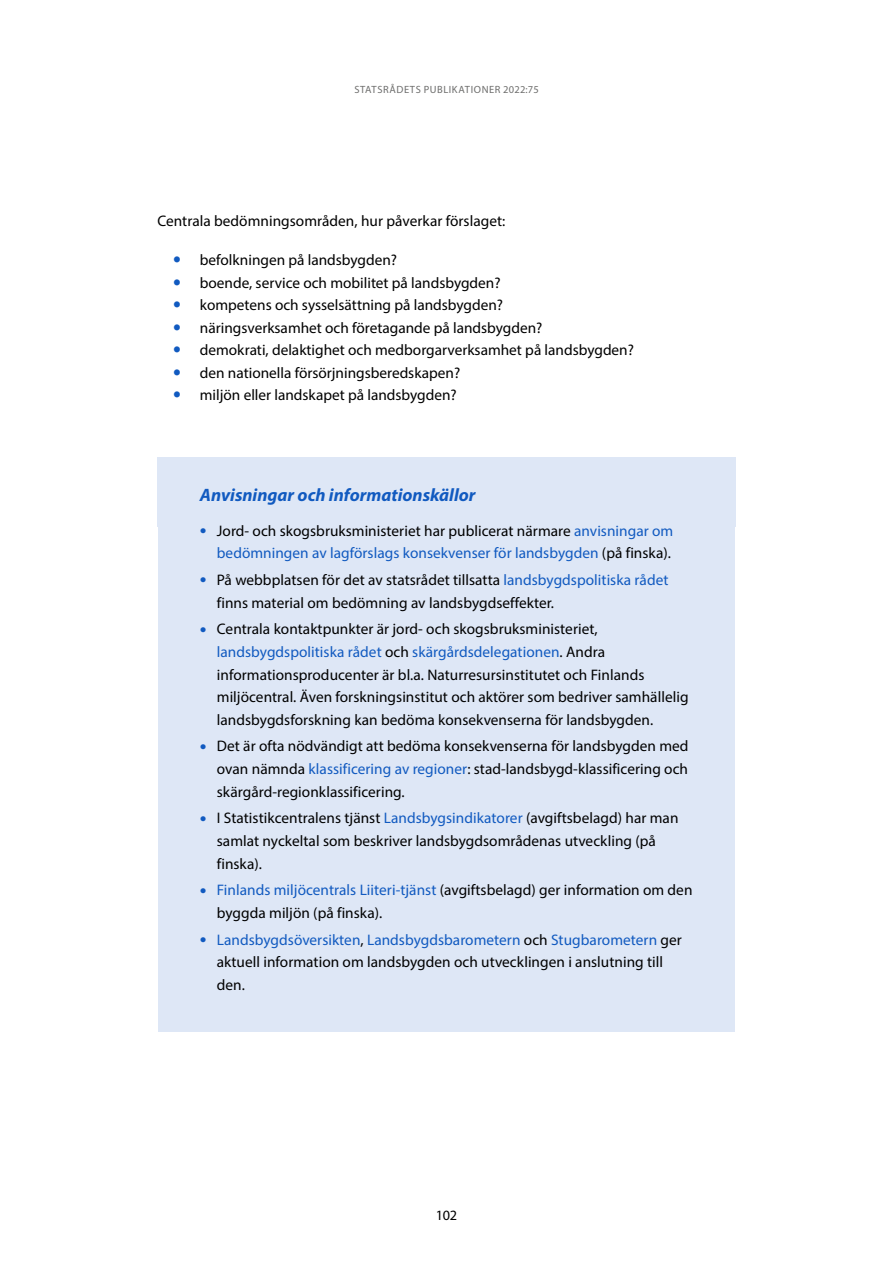
<style>
.page{position:relative;width:893px;height:1263px;background:#fff}
.page>*{position:absolute;margin:0;border:0;box-sizing:border-box;transform-origin:0 0}
.laatikko-otsikko{font:italic 700 18px "Myriad Pro";color:#115ac0}
._01_Leipä{font:15.3px/22.5px "Myriad Pro";letter-spacing:.005em;color:#000}
.t1{font:15.3px/22.5px "Myriad Pro";letter-spacing:.005em;color:#115ac0;text-align:right}
.t2{font:14.25px "Myriad Pro";color:#000}
.t3{font:10.5px "Myriad Pro";letter-spacing:.055em;color:#6e6e6d}
.s1{font-size:24px}
.s2{color:#000}
.s3{font-size:24px;color:#115ac0}
.s4{color:#115ac0}
</style>
<div class="page">
<div style="left:157px;top:457px;width:579px;height:69px;background:#dee7f6"></div>
<div style="left:158px;top:503px;width:577px;height:97px;background:#dee7f6"></div>
<div style="left:158px;top:552px;width:577px;height:98px;background:#dee7f6"></div>
<div style="left:158px;top:602px;width:577px;height:165px;background:#dee7f6"></div>
<div style="left:158px;top:719px;width:577px;height:120px;background:#dee7f6"></div>
<div style="left:158px;top:791px;width:577px;height:119px;background:#dee7f6"></div>
<div style="left:158px;top:862px;width:577px;height:98px;background:#dee7f6"></div>
<div style="left:158px;top:912px;width:577px;height:120px;background:#dee7f6"></div>
<p class="t3" style="left:354px;top:83px;width:186px">STATSRÅDETS PUBLIKATIONER 2022:75</p>
<p class="_01_Leipä" style="left:157px;top:209px;width:349px">Centrala bedömningsområden, hur påverkar förslaget:</p>
<p class="_01_Leipä" style="left:200px;top:248px;width:199px">befolkningen på landsbygden?</p>
<p class="_01_Leipä" style="left:200px;top:271px;width:302px">boende, service och mobilitet på landsbygden?</p>
<p class="_01_Leipä" style="left:200px;top:294px;width:305px">kompetens och sysselsättning på landsbygden?</p>
<p class="_01_Leipä" style="left:200px;top:316px;width:344px">näringsverksamhet och företagande på landsbygden?</p>
<p class="_01_Leipä" style="left:200px;top:339px;width:436px">demokrati, delaktighet och medborgarverksamhet på landsbygden?</p>
<p class="_01_Leipä" style="left:200px;top:361px;width:262px">den nationella försörjningsberedskapen?</p>
<p class="_01_Leipä" style="left:200px;top:384px;width:258px">miljön eller landskapet på landsbygden?</p>
<p class="laatikko-otsikko" style="left:200px;top:483px;width:277px">Anvisningar och informationskällor</p>
<p class="t1" style="left:200px;top:519px;width:475px"><span class="s1">•</span> <span class="s2">Jord- och skogsbruksministeriet har publicerat närmare</span> anvisningar om bedömningen av lagförslags konsekvenser för landsbygden <span class="s2">(på finska).</span></p>
<p class="_01_Leipä" style="left:217px;top:568px;width:453px;text-indent:-17px"><span class="s3">•</span> På webbplatsen för det av statsrådet tillsatta <span class="s4">landsbygdspolitiska rådet </span>finns material om bedömning av landsbygdseffekter.</p>
<p class="_01_Leipä" style="left:217px;top:618px;width:473px;text-indent:-17px"><span class="s3">•</span> Centrala kontaktpunkter är jord- och skogsbruksministeriet, <span class="s4">landsbygdspolitiska rådet</span> och <span class="s4">skärgårdsdelegationen</span>. Andra informationsproducenter är bl.a. Naturresursinstitutet och Finlands miljöcentral. Även forskningsinstitut och aktörer som bedriver samhällelig landsbygdsforskning kan bedöma konsekvenserna för landsbygden.</p>
<p class="_01_Leipä" style="left:217px;top:735px;width:473px;text-align:justify;text-indent:-17px"><span class="s3">•</span> Det är ofta nödvändigt att bedöma konsekvenserna för landsbygden med ovan nämnda <span class="s4">klassificering av regioner</span>: stad-landsbygd-klassificering och skärgård-regionklassificering.</p>
<p class="_01_Leipä" style="left:217px;top:807px;width:463px;text-indent:-17px"><span class="s3">•</span> I Statistikcentralens tjänst <span class="s4">Landsbygsindikatorer</span> (avgiftsbelagd) har man samlat nyckeltal som beskriver landsbygdsområdenas utveckling (på finska).</p>
<p class="_01_Leipä" style="left:217px;top:879px;width:477px;text-indent:-17px"><span class="s3">•</span> <span class="s4">Finlands miljöcentrals Liiteri-tjänst</span> (avgiftsbelagd) ger information om den byggda miljön (på finska).</p>
<p class="_01_Leipä" style="left:217px;top:928px;width:466px;text-indent:-17px"><span class="s3">•</span> <span class="s4">Landsbygdsöversikten</span>, <span class="s4">Landsbygdsbarometern</span> och <span class="s4">Stugbarometern</span> ger aktuell information om landsbygden och utvecklingen i anslutning till den.</p>
<p class="t2" style="left:436px;top:1206px;width:23px">102</p>
</div>
